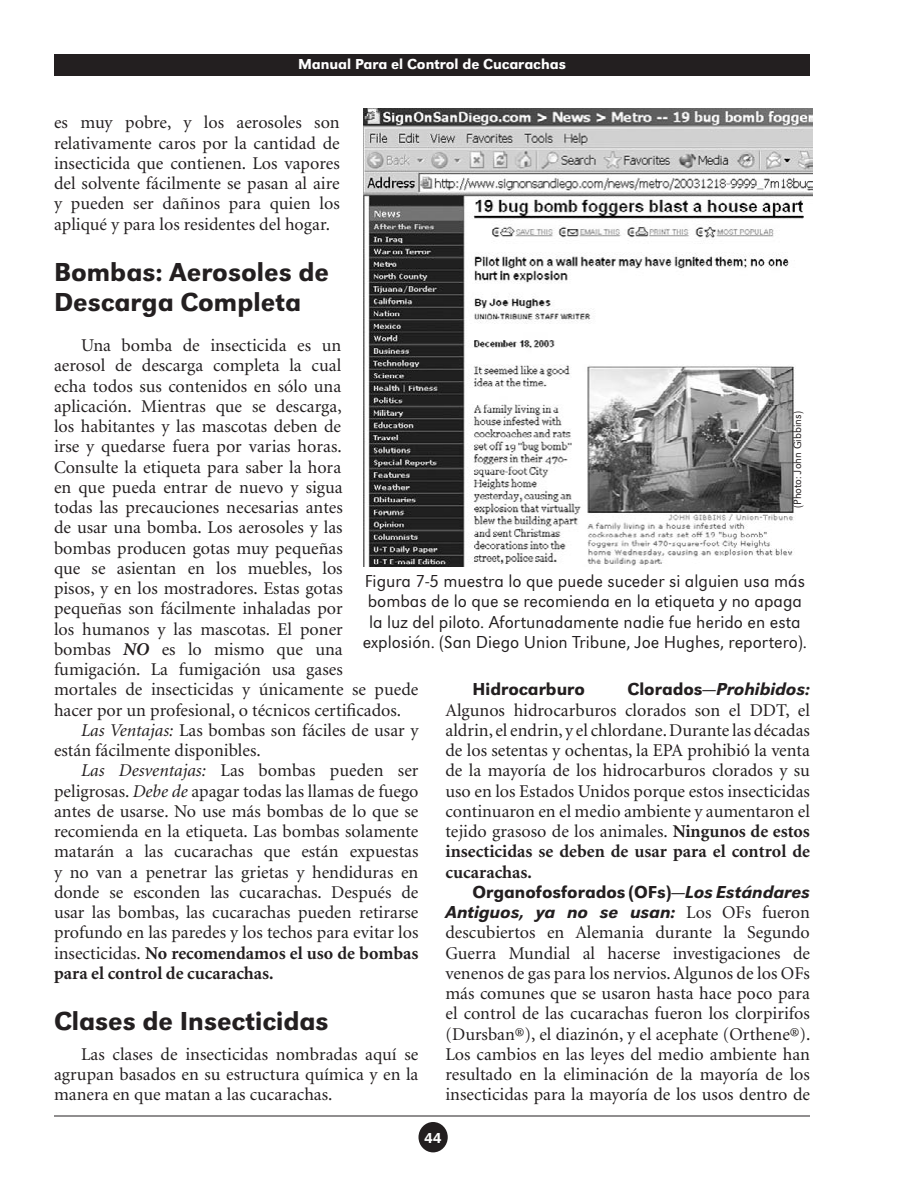
<style>
.page{position:relative;width:918px;height:1188px;background:#fff}
.page>*{position:absolute;margin:0;border:0;box-sizing:border-box;transform-origin:0 0}
.t1{font:500 27px/30px "URW Grotesk T";color:#231f20}
.t2{font:18px/20.2px "Minion";color:#231f20;text-align:justify}
.t3{font:300 18px/20.2px "URW Grotesk T";color:#231f20;text-align:center}
.t4{font:700 18px "Minion";color:#231f20}
.t5{font:18px "URW Grotesk T Med Ita";color:#231f20}
.t6{font:500 18px "URW Grotesk T";color:#231f20}
.t7{font:500 15px "URW Grotesk T";color:#fff}
.t8{font:300 11.25px "URW Grotesk T";color:#231f20}
.s1{font-weight:700;font-style:italic}
.s2{font-style:italic}
.s3{font-weight:400}
.s4{font-family:"URW Grotesk T";font-weight:500}
.s5{font-weight:700}
.s6{font-family:"URW Grotesk T Med Ita";font-weight:400}
.s7{font-family:"Minion"}
</style>
<div class="page">
<div style="left:54px;top:54px;width:756px;height:21px;background:#231f20"></div>
<div style="left:418px;top:1122px;width:30px;height:30px;background:#231f20;border-radius:50%"></div>
<hr style="left:54px;top:1116px;width:756px;height:1px;background:#231f20">
<img style="left:364px;top:108px;width:448px;height:459px">
<p class="t7" style="left:298px;top:56px;width:269px">Manual Para el Control de Cucarachas</p>
<p class="t2" style="left:54px;top:113px;width:287px">es muy pobre, y los aerosoles son relativamente caros por la cantidad de insecticida que contienen. Los vapores del solvente fácilmente se pasan al aire y pueden ser dañinos para quien los apliqué y para los residentes del hogar.</p>
<h1 class="t1" style="left:54px;top:257px;width:277px">Bombas: Aerosoles de<br>Descarga Completa</h1>
<p class="t2" style="left:81px;top:336px;width:262px">Una bomba de insecticida es un</p>
<p class="t2" style="left:54px;top:356px;width:289px">aerosol de descarga completa la cual</p>
<p class="t2" style="left:54px;top:376px;width:289px">echa todos sus contenidos en sólo una</p>
<p class="t2" style="left:54px;top:397px;width:289px">aplicación. Mientras que se descarga,</p>
<p class="t2" style="left:54px;top:417px;width:289px">los habitantes y las mascotas deben de</p>
<p class="t2" style="left:54px;top:437px;width:289px">irse y quedarse fuera por varias horas.</p>
<p class="t2" style="left:54px;top:457px;width:289px">Consulte la etiqueta para saber la hora</p>
<p class="t2" style="left:54px;top:478px;width:290px">en que pueda entrar de nuevo y sigua</p>
<p class="t2" style="left:54px;top:498px;width:290px">todas las precauciones necesarias antes</p>
<p class="t2" style="left:54px;top:518px;width:290px">de usar una bomba. Los aerosoles y las</p>
<p class="t2" style="left:54px;top:538px;width:290px">bombas producen gotas muy pequeñas</p>
<p class="t2" style="left:54px;top:559px;width:290px">que se asientan en los muebles, los</p>
<p class="t2" style="left:54px;top:579px;width:290px">pisos, y en los mostradores. Estas gotas</p>
<p class="t2" style="left:54px;top:599px;width:290px">pequeñas son fácilmente inhaladas por</p>
<p class="t2" style="left:54px;top:619px;width:290px">los humanos y las mascotas. El poner</p>
<p class="t2" style="left:54px;top:640px;width:290px">bombas <span class="s1">NO</span> es lo mismo que una</p>
<p class="t2" style="left:54px;top:660px;width:290px">fumigación. La fumigación usa gases</p>
<p class="t2" style="left:54px;top:680px;width:366px">mortales de insecticidas y únicamente se puede</p>
<p class="t2" style="left:54px;top:700px;width:349px">hacer por un profesional, o técnicos certificados.</p>
<p class="t2" style="left:81px;top:721px;width:339px"><span class="s2">Las Ventajas:</span> Las bombas son fáciles de usar y</p>
<p class="t2" style="left:54px;top:741px;width:208px">están fácilmente disponibles.</p>
<p class="t2" style="left:81px;top:761px;width:339px"><span class="s2">Las Desventajas:</span> Las bombas pueden ser</p>
<p class="t2" style="left:54px;top:781px;width:366px">peligrosas. <span class="s2">Debe de</span> apagar todas las llamas de fuego</p>
<p class="t2" style="left:54px;top:802px;width:366px">antes de usarse. No use más bombas de lo que se</p>
<p class="t2" style="left:54px;top:822px;width:366px">recomienda en la etiqueta. Las bombas solamente</p>
<p class="t2" style="left:54px;top:842px;width:366px">matarán a las cucarachas que están expuestas</p>
<p class="t2" style="left:54px;top:862px;width:366px">y no van a penetrar las grietas y hendiduras en</p>
<p class="t2" style="left:54px;top:883px;width:366px">donde se esconden las cucarachas. Después de</p>
<p class="t2" style="left:54px;top:903px;width:366px">usar las bombas, las cucarachas pueden retirarse</p>
<p class="t2" style="left:54px;top:923px;width:366px">profundo en las paredes y los techos para evitar los</p>
<p class="t4" style="left:54px;top:944px;width:366px"><span class="s3">insecticidas.</span> No recomendamos el uso de bombas</p>
<p class="t4" style="left:54px;top:964px;width:221px">para el control de cucarachas.</p>
<h1 class="t1" style="left:54px;top:1006px;width:276px">Clases de Insecticidas</h1>
<p class="t2" style="left:54px;top:1045px;width:366px;text-indent:27px">Las clases de insecticidas nombradas aquí se agrupan basados en su estructura química y en la manera en que matan a las cucarachas.</p>
<p class="t8" style="left:791px;top:508px;width:98px;rotate:-90deg">(Photo: John Gibbins)</p>
<p class="t3" style="left:363px;top:571px;width:446px">Figura 7-5 muestra lo que puede suceder si alguien usa más bombas de lo que se recomienda en la etiqueta y no apaga la luz del piloto. Afortunadamente nadie fue herido en esta explosión. (San Diego Union Tribune, Joe Hughes, reportero).</p>
<p class="t6" style="left:472px;top:679px;width:114px">Hidrocarburo</p>
<p class="t5" style="left:628px;top:679px;width:184px"><span class="s4">Clorados—</span>Prohibidos:</p>
<p class="t2" style="left:446px;top:700px;width:366px">Algunos hidrocarburos clorados son el DDT, el aldrin, el endrin, y el chlordane. Durante las décadas de los setentas y ochentas, la EPA prohibió la venta de la mayoría de los hidrocarburos clorados y su uso en los Estados Unidos porque estos insecticidas continuaron en el medio ambiente y aumentaron el tejido grasoso de los animales. <span class="s5">Ningunos de estos insecticidas se deben de usar para el control de cucarachas.</span></p>
<p class="t6" style="left:472px;top:881px;width:339px">Organofosforados (OFs)—<span class="s6">Los Estándares</span></p>
<p class="t5" style="left:446px;top:902px;width:366px">Antiguos, ya no se usan: <span class="s7">Los OFs fueron</span></p>
<p class="t2" style="left:446px;top:923px;width:367px">descubiertos en Alemania durante la Segundo Guerra Mundial al hacerse investigaciones de venenos de gas para los nervios. Algunos de los OFs más comunes que se usaron hasta hace poco para el control de las cucarachas fueron los clorpirifos (Dursban®), el diazinón, y el acephate (Orthene®).<br>Los cambios en las leyes del medio ambiente han resultado en la eliminación de la mayoría de los insecticidas para la mayoría de los usos dentro de</p>
<p class="t7" style="left:424px;top:1129px;width:19px">44</p>
</div>
